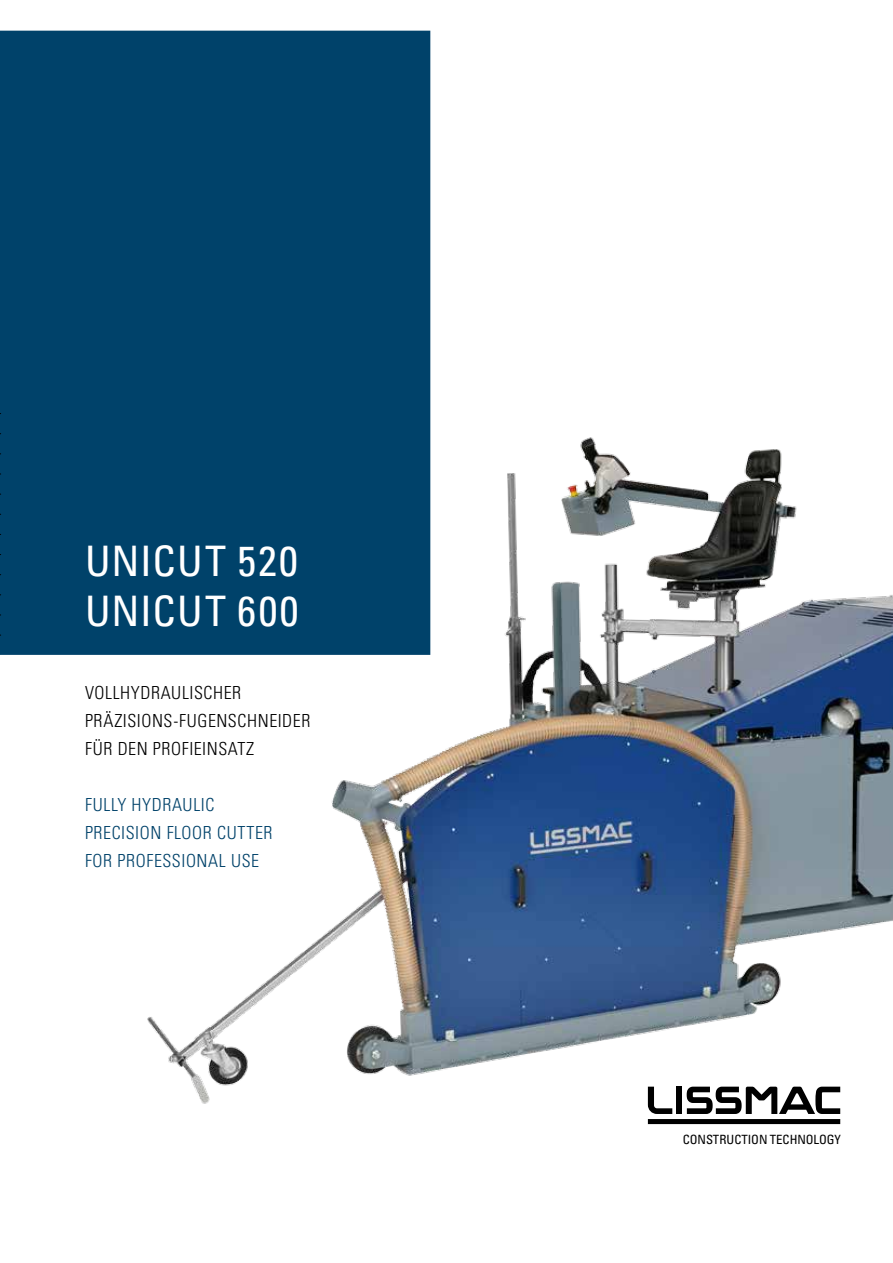
<style>
.page{position:relative;width:893px;height:1263px;background:#fff}
.page>*{position:absolute;margin:0;border:0;box-sizing:border-box;transform-origin:0 0}
.t1{font:condensed 42px/49.5px "Univers";letter-spacing:.03em;color:#fff}
.t2{font:300 condensed 18px/28px "Univers";letter-spacing:.03em;color:#000}
.t3{font:300 condensed 18px/28px "Univers";letter-spacing:.035em;color:#00426a}
.t4{font:condensed 12.75px "Univers";color:#000}
</style>
<div class="page">
<img style="left:147px;top:395px;width:746px;height:730px">
<div style="left:0;top:31px;width:430px;height:624px;background:#00426a"></div>
<svg style="left:648px;top:1087px;width:24px;height:27px"></svg>
<div style="left:676px;top:1087px;width:6px;height:27px;background:#000"></div>
<div style="left:648px;top:1119px;width:192px;height:5px;background:#000"></div>
<svg style="left:687px;top:1087px;width:153px;height:27px"></svg>
<h1 class="t1" style="left:85px;top:535px;width:215px">UNICUT 520<br>UNICUT 600</h1>
<p class="t2" style="left:85px;top:678px;width:227px">VOLLHYDRAULISCHER<br>PRÄZISIONS-FUGENSCHNEIDER<br>FÜR DEN PROFIEINSATZ</p>
<p class="t3" style="left:85px;top:790px;width:189px">FULLY HYDRAULIC<br>PRECISION FLOOR CUTTER<br>FOR PROFESSIONAL USE</p>
<p class="t4" style="left:683px;top:1131px;width:160px">CONSTRUCTION TECHNOLOGY</p>
</div>
